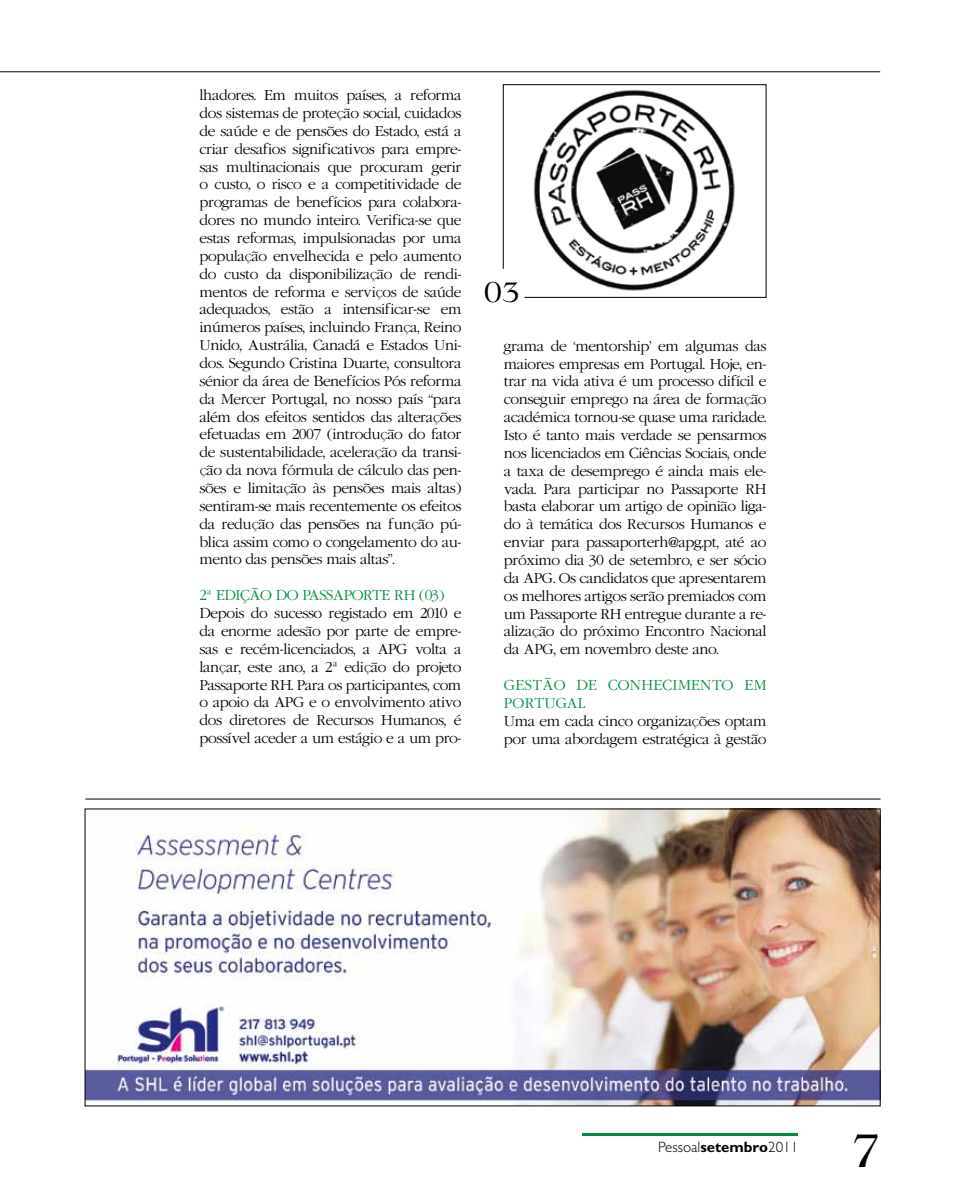
<style>
.page{position:relative;width:978px;height:1191px;background:#fff}
.page>*{position:absolute;margin:0;border:0;box-sizing:border-box;transform-origin:0 0}
.t1{font:45px "Lingwood";color:#000}
.t2{font:27px "Lingwood";color:#000}
.t3{font:300 15px "Gentle Sans";color:#000}
.t4{font:300 13.5px/17.9px "Garamond";letter-spacing:-.025em;color:#000;text-align:justify}
.t5{font:300 13.5px/18px "Garamond";letter-spacing:.025em;color:#008c44}
.t6{font:300 13.5px "Garamond";letter-spacing:-.025em;color:#008c44}
.s1{font-weight:700}
</style>
<div class="page">
<hr style="left:0;top:71px;width:880px;height:1px;background:#000">
<hr style="left:582px;top:1133px;width:216px;height:2px;background:#008c44">
<img style="left:533px;top:89px;width:202px;height:202px">
<div style="left:503px;top:84px;width:263px;height:214px;border:1px solid #000"></div>
<div style="left:479px;top:269px;width:46px;height:45px;background:#fff;border-radius:50%"></div>
<hr style="left:85px;top:798px;width:796px;height:1px;background:#000">
<img style="left:87px;top:810px;width:792px;height:294px">
<p class="t4" style="left:200px;top:86px;width:263px">lhadores. Em muitos países, a reforma dos sistemas de proteção social, cuidados de saúde e de pensões do Estado, está a criar desafios significativos para empre&shy;sas multinacionais que procuram gerir o custo, o risco e a competitividade de programas de benefícios para colabora&shy;dores no mundo inteiro. Verifica-se que estas reformas, impulsionadas por uma população envelhecida e pelo aumento do custo da disponibilização de rendi&shy;mentos de reforma e serviços de saúde adequados, estão a intensificar-se em inúmeros países, incluindo França, Reino Unido, Austrália, Canadá e Estados Uni&shy;dos. Segundo Cristina Duarte, consultora sénior da área de Benefícios Pós reforma da Mercer Portugal, no nosso país “para além dos efeitos sentidos das alterações efetuadas em 2007 (introdução do fator de sustentabilidade, aceleração da transi&shy;ção da nova fórmula de cálculo das pen&shy;sões e limitação às pensões mais altas) sentiram-se mais recentemente os efeitos da redução das pensões na função pú&shy;blica assim como o congelamento do au&shy;mento das pensões mais altas”.</p>
<p class="t6" style="left:200px;top:587px;width:246px">2ª edição do Passaporte RH (03)</p>
<p class="t4" style="left:200px;top:604px;width:263px">Depois do sucesso registado em 2010 e da enorme adesão por parte de empre&shy;sas e recém-licenciados, a APG volta a lançar, este ano, a 2ª edição do projeto Passaporte RH. Para os participantes, com o apoio da APG e o envolvimento ativo dos diretores de Recursos Humanos, é possível aceder a um estágio e a um pro-</p>
<h2 class="t2" style="left:484px;top:277px;width:37px">03</h2>
<p class="t4" style="left:504px;top:337px;width:264px">grama de ‘mentorship’ em algumas das maiores empresas em Portugal. Hoje, en&shy;trar na vida ativa é um processo difícil e conseguir emprego na área de formação académica tornou-se quase uma raridade.<br>Isto é tanto mais verdade se pensarmos nos licenciados em Ciências Sociais, onde a taxa de desemprego é ainda mais ele&shy;vada. Para participar no Passaporte RH basta elaborar um artigo de opinião liga&shy;do à temática dos Recursos Humanos e enviar para passaporterh@apg.pt, até ao próximo dia 30 de setembro, e ser sócio da APG. Os candidatos que apresentarem os melhores artigos serão premiados com um Passaporte RH entregue durante a re&shy;alização do próximo Encontro Nacional da APG, em novembro deste ano.</p>
<p class="t5" style="left:504px;top:676px;width:263px">Gestão de conhecimento em<br>Portuga</p>
<p class="t5" style="left:578px;top:694px;width:9px">l</p>
<p class="t4" style="left:504px;top:712px;width:264px">Uma em cada cinco organizações optam por uma abordagem estratégica à gestão</p>
<p class="t3" style="left:658px;top:1137px;width:141px">Pessoal<span class="s1">setembro</span>2011</p>
<h1 class="t1" style="left:851px;top:1125px;width:31px">7</h1>
</div>
